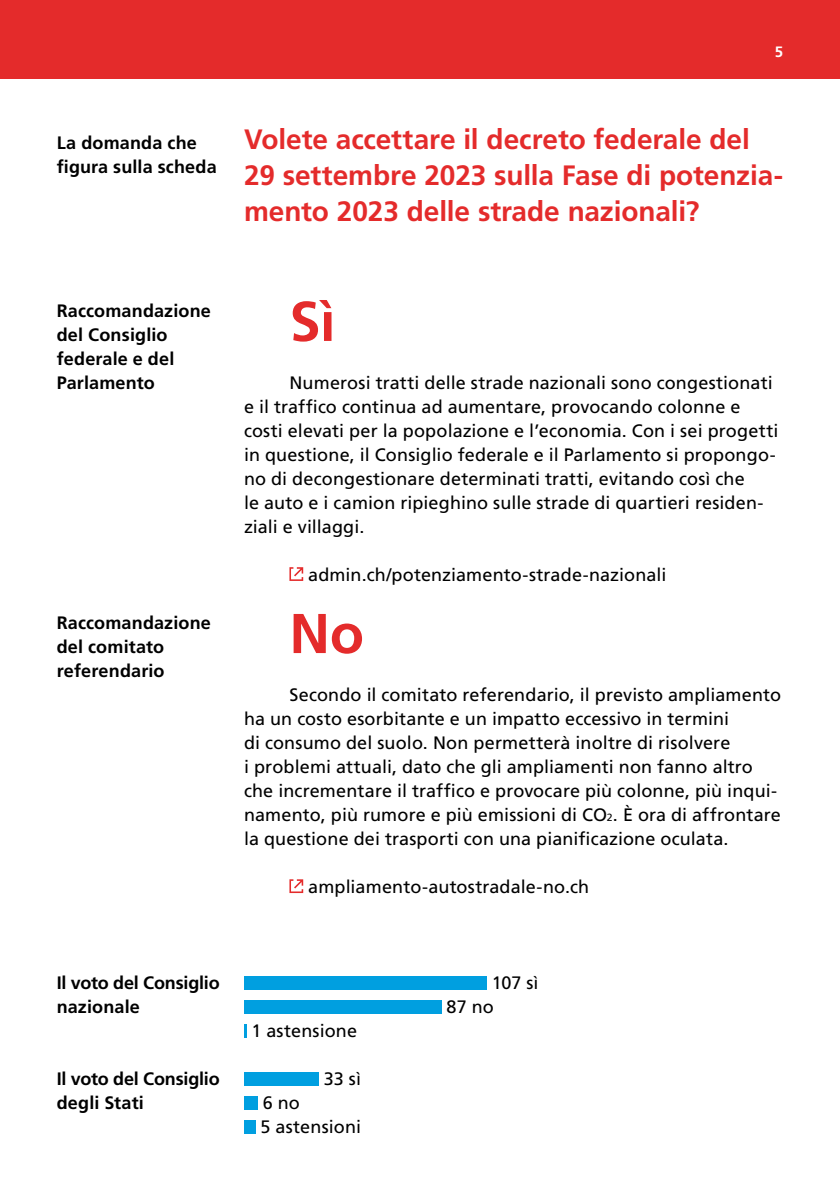
<style>
.page{position:relative;width:840px;height:1191px;background:#fff}
.page>*{position:absolute;margin:0;border:0;box-sizing:border-box;transform-origin:0 0}
.P_Empfehlung_Ja_Nein{font:700 56px "Frutiger LT Pro";color:#e42b2b}
.P_Abstimmungsfrage_rot{font:700 28px/36px "Frutiger LT Pro";letter-spacing:-.005em;color:#e42b2b}
.P_Text_mit_Einzug{font:18px/24px "Frutiger LT Pro";letter-spacing:.005em;color:#000}
.H4_Marginalie_Titel{font:700 18px/24px "Frutiger LT Pro";letter-spacing:.01em;color:#000}
.P_Weblink{font:18px "Frutiger LT Pro";letter-spacing:.005em;color:#000}
.H4_Marginalie_Titel-2{font:700 18px/24px "Frutiger LT Pro";letter-spacing:-.01em;color:#000}
.t1{font:700 15px "Frutiger LT Pro";color:#fff}
.s1{font-size:10.4px}
</style>
<div class="page">
<div style="left:0;top:0;width:839px;height:78px;background:#e42b2b"></div>
<svg style="left:289px;top:879px;width:14px;height:14px"></svg>
<svg style="left:289px;top:567px;width:14px;height:14px"></svg>
<div style="left:244px;top:976px;width:242px;height:13px;background:#009fe0"></div>
<div style="left:244px;top:1000px;width:197px;height:13px;background:#009fe0"></div>
<svg style="left:244px;top:1024px;width:2px;height:13px"></svg>
<div style="left:244px;top:1072px;width:75px;height:13px;background:#009fe0"></div>
<div style="left:244px;top:1096px;width:13px;height:13px;background:#009fe0"></div>
<div style="left:244px;top:1120px;width:11px;height:13px;background:#009fe0"></div>
<h4 class="H4_Marginalie_Titel" style="left:57px;top:131px;width:161px">La domanda che figura sulla scheda</h4>
<p class="t1" style="left:774px;top:43px;width:10px">5</p>
<p class="P_Abstimmungsfrage_rot" style="left:244px;top:121px;width:540px">Volete accettare il decreto federale del<br>29 settembre 2023 sulla Fase di potenzia&shy;mento 2023 delle strade nazionali?</p>
<h4 class="H4_Marginalie_Titel" style="left:57px;top:299px;width:156px">Raccomandazione del Consiglio federale e del<br>Parlamento</h4>
<h4 class="H4_Marginalie_Titel" style="left:57px;top:611px;width:156px">Raccomandazione del comitato referendario</h4>
<p class="P_Empfehlung_Ja_Nein" style="left:289px;top:288px;width:48px">Sì</p>
<p class="P_Text_mit_Einzug" style="left:244px;top:371px;width:535px;text-indent:45px">Numerosi tratti delle strade nazionali sono congestionati e il traffico continua ad aumentare, provocando colonne e costi elevati per la popolazione e l’economia. Con i sei progetti in questione, il Consiglio federale e il Parlamento si propongo&shy;no di decongestionare determinati tratti, evitando così che<br>le auto e i camion ripieghino sulle strade di quartieri residen&shy;ziali e villaggi.</p>
<p class="P_Weblink" style="left:308px;top:564px;width:359px">admin.ch/potenziamento-strade-nazionali</p>
<p class="P_Empfehlung_Ja_Nein" style="left:289px;top:600px;width:76px">No</p>
<p class="P_Text_mit_Einzug" style="left:244px;top:683px;width:538px;text-indent:45px">Secondo il comitato referendario, il previsto ampliamento ha un costo esorbitante e un impatto eccessivo in termini<br>di consumo del suolo. Non permetterà inoltre di risolvere<br>i problemi attuali, dato che gli ampliamenti non fanno altro che incrementare il traffico e provocare più colonne, più inqui&shy;namento, più rumore e più emissioni di CO<span class="s1">2</span>. È ora di affrontare la questione dei trasporti con una pianificazione oculata.</p>
<p class="P_Weblink" style="left:308px;top:876px;width:282px">ampliamento-autostradale-no.ch</p>
<h4 class="H4_Marginalie_Titel-2" style="left:57px;top:971px;width:164px">Il voto del Consiglio nazionale</h4>
<h4 class="H4_Marginalie_Titel-2" style="left:57px;top:1067px;width:164px">Il voto del Consiglio degli Stati</h4>
<p class="P_Text_mit_Einzug" style="left:251px;top:1019px;width:107px">1 astensione</p>
<p class="P_Text_mit_Einzug" style="left:324px;top:1067px;width:39px">33 sì</p>
<p class="P_Text_mit_Einzug" style="left:262px;top:1091px;width:39px">6 no</p>
<p class="P_Text_mit_Einzug" style="left:260px;top:1115px;width:102px">5 astensioni</p>
<p class="P_Text_mit_Einzug" style="left:491px;top:971px;width:48px">107 sì</p>
<p class="P_Text_mit_Einzug" style="left:446px;top:995px;width:49px">87 no</p>
</div>
